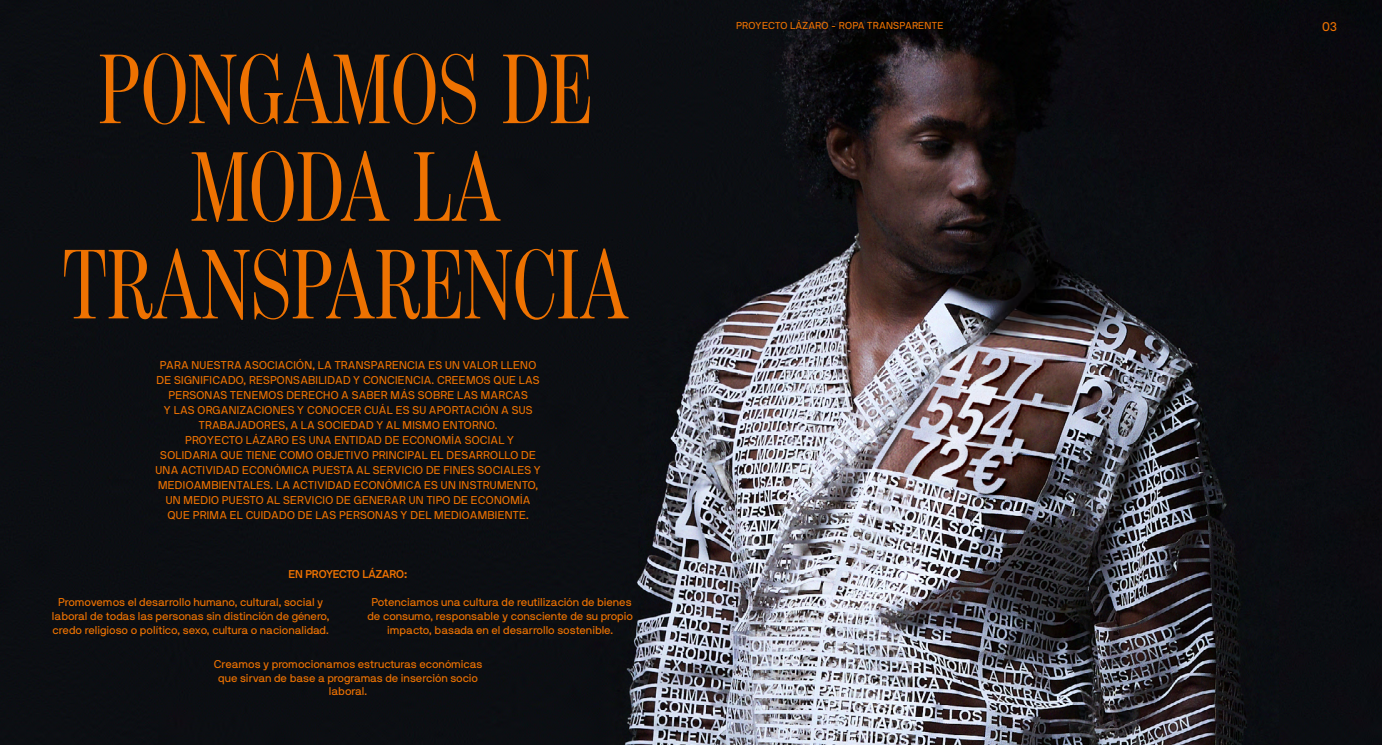
<style>
.page{position:relative;width:1382px;height:745px;background:#fff}
.page>*{position:absolute;margin:0;border:0;box-sizing:border-box;transform-origin:0 0}
.t1{font:100px/97.5px "Benton Mod Disp Comp";color:#ee7201;text-align:center}
.t2{font:12.5px "NB International Pro";color:#ee7201}
.t3{font:11.25px/15px "NB International Pro";letter-spacing:.02em;color:#ee7201;text-align:center}
.t4{font:11.25px/13.5px "NB International Pro";color:#ee7201;text-align:center}
.t5{font:700 11.25px "NB International Pro";color:#ee7201}
.t6{font:10px "NB International Pro";letter-spacing:.02em;color:#ee7201}
</style>
<div class="page">
<img style="left:0;top:0;width:1382px;height:744px">
<p class="t1" style="left:98px;top:41px;width:496px">PONGAMOS DE<br>MODA LA</p>
<p class="t1" style="left:62px;top:236px;width:568px">TRANSPARENCIA</p>
<p class="t3" style="left:157px;top:357px;width:385px">PARA NUESTRA ASOCIACIÓN, LA TRANSPARENCIA ES UN VALOR LLENO DE SIGNIFICADO, RESPONSABILIDAD Y CONCIENCIA. CREEMOS QUE LAS PERSONAS TENEMOS DERECHO A SABER MÁS SOBRE LAS MARCAS<br>Y LAS ORGANIZACIONES Y CONOCER CUÁL ES SU APORTACIÓN A SUS TRABAJADORES, A LA SOCIEDAD Y AL MISMO ENTORNO.</p>
<p class="t3" style="left:155px;top:432px;width:387px">PROYECTO LÁZARO ES UNA ENTIDAD DE ECONOMÍA SOCIAL Y SOLIDARIA QUE TIENE COMO OBJETIVO PRINCIPAL EL DESARROLLO DE UNA ACTIVIDAD ECONÓMICA PUESTA AL SERVICIO DE FINES SOCIALES Y MEDIOAMBIENTALES. LA ACTIVIDAD ECONÓMICA ES UN INSTRUMENTO, UN MEDIO PUESTO AL SERVICIO DE GENERAR UN TIPO DE ECONOMÍA QUE PRIMA EL CUIDADO DE LAS PERSONAS Y DEL MEDIOAMBIENTE.</p>
<p class="t5" style="left:288px;top:566px;width:120px">EN PROYECTO LÁZARO:</p>
<p class="t4" style="left:52px;top:595px;width:279px">Promovemos el desarrollo humano, cultural, social y laboral de todas las personas sin distinción de género, credo religioso o político, sexo, cultura o nacionalidad.</p>
<p class="t4" style="left:367px;top:595px;width:267px">Potenciamos una cultura de reutilización de bienes de consumo, responsable y consciente de su propio impacto, basada en el desarrollo sostenible.</p>
<p class="t4" style="left:214px;top:657px;width:270px">Creamos y promocionamos estructuras económicas que sirvan de base a programas de inserción socio laboral.</p>
<p class="t6" style="left:736px;top:20px;width:209px">PROYECTO LÁZARO - ROPA TRANSPARENTE</p>
<p class="t2" style="left:1322px;top:20px;width:16px">03</p>
</div>
